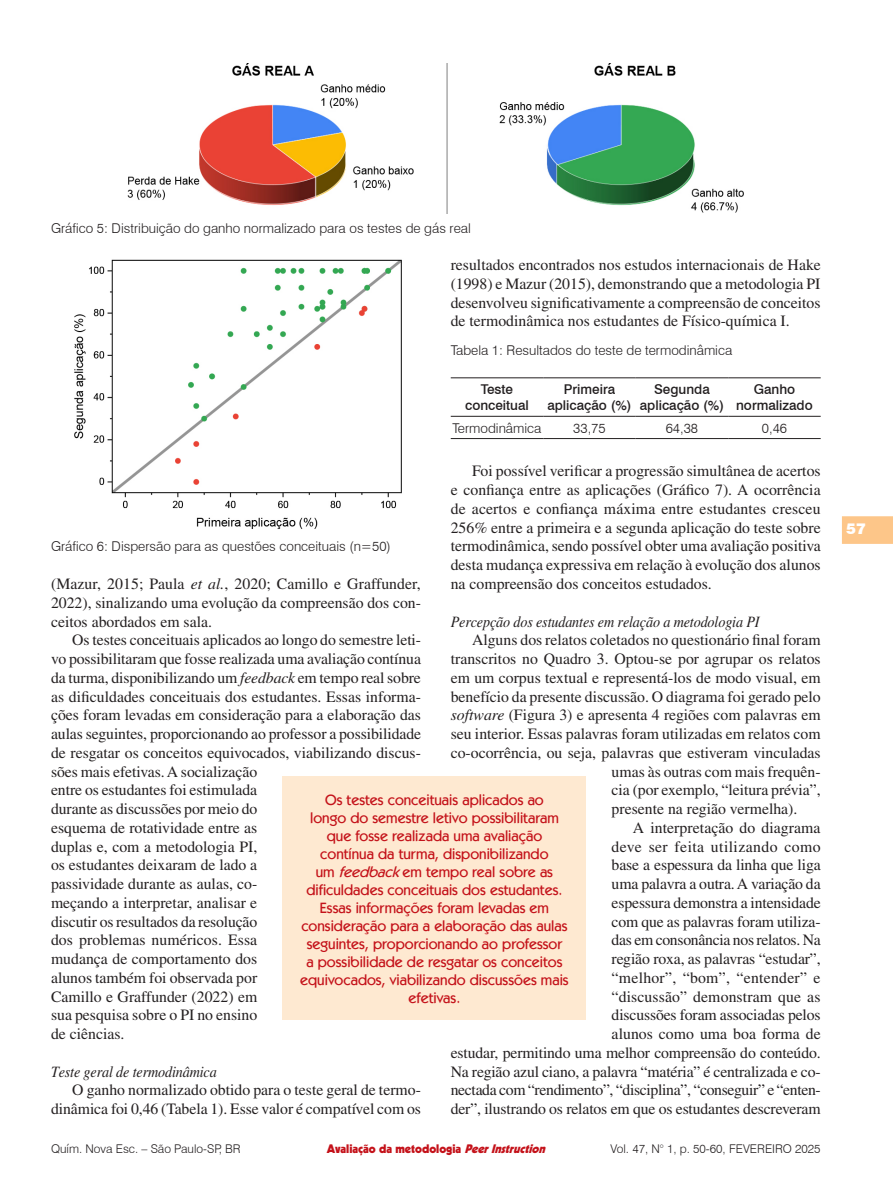
<style>
.page{position:relative;width:893px;height:1191px;background:#fff}
.page>*{position:absolute;margin:0;border:0;box-sizing:border-box;transform-origin:0 0}
.t1{font:15.75px/18.8px "Times LT Std";color:#231f20;text-align:justify}
.Sub_sub_seção{font:italic 15.75px "Times LT Std";letter-spacing:-.01em;color:#231f20;scale:.9 1}
.Olho{font:500 15px/18px "Kabel IT Cby BT";color:#c4121a;text-align:center}
.t2{font:900 15px "Swiss 721 BT";color:#fff}
.Figura{font:300 13.5px "Swiss 721 BT";color:#231f20}
.Tabela{font:500 13.5px "Swiss 721 BT";color:#231f20}
.Tabela-2{font:300 13.5px "Swiss 721 BT";color:#231f20}
.t3{font:300 12px "Swiss 721 BT";color:#231f20}
.t4{font:900 12px "Kabel LT Std";color:#c4121a}
.s1{font-style:italic}
</style>
<div class="page">
<svg style="left:842px;top:516px;width:51px;height:28px"></svg>
<img style="left:127px;top:64px;width:617px;height:150px">
<div style="left:283px;top:776px;width:303px;height:244px;background:#fee9d1"></div>
<img style="left:74px;top:259px;width:328px;height:270px">
<hr style="left:451px;top:377px;width:92px;height:1px;background:#231f20">
<hr style="left:543px;top:377px;width:93px;height:1px;background:#231f20">
<hr style="left:636px;top:377px;width:92px;height:1px;background:#231f20">
<hr style="left:728px;top:377px;width:93px;height:1px;background:#231f20">
<hr style="left:451px;top:416px;width:92px;height:1px;background:#231f20">
<hr style="left:543px;top:416px;width:93px;height:1px;background:#231f20">
<hr style="left:636px;top:416px;width:92px;height:1px;background:#231f20">
<hr style="left:728px;top:416px;width:93px;height:1px;background:#231f20">
<hr style="left:451px;top:438px;width:92px;height:1px;background:#231f20">
<hr style="left:543px;top:438px;width:93px;height:1px;background:#231f20">
<hr style="left:636px;top:438px;width:92px;height:1px;background:#231f20">
<hr style="left:728px;top:438px;width:93px;height:1px;background:#231f20">
<p class="Figura" style="left:51px;top:220px;width:421px">Gráfico 5: Distribuição do ganho normalizado para os testes de gás real</p>
<p class="t1" style="left:451px;top:255px;width:371px">resultados encontrados nos estudos internacionais de Hake (1998) e Mazur (2015), demonstrando que a metodologia PI desenvolveu significativamente a compreensão de conceitos de termodinâmica nos estudantes de Físico-química I.</p>
<p class="Tabela-2" style="left:451px;top:342px;width:283px">Tabela 1: Resultados do teste de termodinâmica</p>
<p class="Tabela" style="left:481px;top:381px;width:34px">Teste</p>
<p class="Tabela" style="left:465px;top:397px;width:65px">conceitual</p>
<p class="Tabela" style="left:654px;top:381px;width:57px">Segunda</p>
<p class="Tabela" style="left:640px;top:397px;width:86px">aplicação (%)</p>
<p class="Tabela" style="left:754px;top:381px;width:43px">Ganho</p>
<p class="Tabela" style="left:736px;top:397px;width:78px">normalizado</p>
<p class="Tabela" style="left:564px;top:381px;width:53px">Primeira</p>
<p class="Tabela" style="left:547px;top:397px;width:86px">aplicação (%)</p>
<p class="Tabela-2" style="left:453px;top:419px;width:90px">Termodinâmica</p>
<p class="Tabela-2" style="left:573px;top:419px;width:34px">33,75</p>
<p class="Tabela-2" style="left:666px;top:419px;width:34px">64,38</p>
<p class="Tabela-2" style="left:762px;top:419px;width:27px">0,46</p>
<p class="t1" style="left:451px;top:462px;width:372px;text-indent:21px">Foi possível verificar a progressão simultânea de acertos e confiança entre as aplicações (Gráfico 7). A ocorrência de acertos e confiança máxima entre estudantes cresceu 256% entre a primeira e a segunda aplicação do teste sobre termodinâmica, sendo possível obter uma avaliação positiva desta mudança expressiva em relação à evolução dos alunos na compreensão dos conceitos estudados.</p>
<p class="Sub_sub_seção" style="left:451px;top:612px;width:345px">Percepção dos estudantes em relação a metodologia PI</p>
<p class="t1" style="left:472px;top:630px;width:350px">Alguns dos relatos coletados no questionário final foram</p>
<p class="t1" style="left:451px;top:649px;width:371px">transcritos no Quadro 3. Optou-se por agrupar os relatos</p>
<p class="t1" style="left:451px;top:668px;width:371px">em um corpus textual e representá-los de modo visual, em</p>
<p class="t1" style="left:451px;top:687px;width:372px">benefício da presente discussão. O diagrama foi gerado pelo</p>
<p class="t1" style="left:451px;top:705px;width:371px"><span class="s1">software</span> (Figura 3) e apresenta 4 regiões com palavras em</p>
<p class="t1" style="left:451px;top:724px;width:371px">seu interior. Essas palavras foram utilizadas em relatos com</p>
<p class="t1" style="left:451px;top:743px;width:371px">co-ocorrência, ou seja, palavras que estiveram vinculadas</p>
<p class="t1" style="left:612px;top:762px;width:211px">umas às outras com mais frequên-</p>
<p class="t1" style="left:612px;top:780px;width:211px">cia (por exemplo, “leitura prévia”,</p>
<p class="t1" style="left:612px;top:799px;width:187px">presente na região vermelha).</p>
<p class="t1" style="left:451px;top:818px;width:371px;text-align:right">A interpretação do diagrama<br>deve ser feita utilizando como<br>base a espessura da linha que liga<br>uma palavra a outra. A variação da<br>espessura demonstra a intensidade<br>com que as palavras foram utiliza-<br>das em consonância nos relatos. Na<br>região roxa, as palavras “estudar”,<br>“melhor”, “bom”, “entender” e<br>“discussão” demonstram que as<br>discussões foram associadas pelos<br>alunos como uma boa forma de<br>estudar, permitindo uma melhor compreensão do conteúdo.<br>Na região azul ciano, a palavra “matéria” é centralizada e co&shy;nectada com “rendimento”, “disciplina”, “conseguir” e “enten&shy;der”, ilustrando os relatos em que os estudantes descreveram</p>
<p class="Figura" style="left:51px;top:538px;width:341px">Gráfico 6: Dispersão para as questões conceituais (n=50)</p>
<p class="t1" style="left:51px;top:574px;width:371px">(Mazur, 2015; Paula <span class="s1">et al.</span>, 2020; Camillo e Graffunder, 2022), sinalizando uma evolução da compreensão dos con&shy;ceitos abordados em sala.</p>
<p class="t1" style="left:51px;top:630px;width:372px;text-align:left;text-indent:21px">Os testes conceituais aplicados ao longo do semestre leti&shy;vo possibilitaram que fosse realizada uma avaliação contínua da turma, disponibilizando um <span class="s1">feedback</span> em tempo real sobre as dificuldades conceituais dos estudantes. Essas informa&shy;ções foram levadas em consideração para a elaboração das aulas seguintes, proporcionando ao professor a possibilidade de resgatar os conceitos equivocados, viabilizando discus&shy;sões mais efetivas. A socialização<br>entre os estudantes foi estimulada<br>durante as discussões por meio do<br>esquema de rotatividade entre as<br>duplas e, com a metodologia PI,<br>os estudantes deixaram de lado a<br>passividade durante as aulas, co-<br>meçando a interpretar, analisar e<br>discutir os resultados da resolução<br>dos problemas numéricos. Essa<br>mudança de comportamento dos<br>alunos também foi observada por<br>Camillo e Graffunder (2022) em<br>sua pesquisa sobre o PI no ensino<br>de ciências.</p>
<p class="Sub_sub_seção" style="left:51px;top:1062px;width:186px">Teste geral de termodinâmica</p>
<p class="t1" style="left:51px;top:1080px;width:371px;text-align:right">O ganho normalizado obtido para o teste geral de termo&shy;dinâmica foi 0,46 (Tabela 1). Esse valor é compatível com os</p>
<p class="Olho" style="left:300px;top:790px;width:270px">Os testes conceituais aplicados ao<br>longo do semestre letivo possibilitaram que fosse realizada uma avaliação contínua da turma, disponibilizando<br>um <span class="s1">feedback</span>em tempo real sobre as dificuldades conceituais dos estudantes.<br>Essas informações foram levadas em consideração para a elaboração das aulas seguintes, proporcionando ao professor<br>a possibilidade de resgatar os conceitos equivocados, viabilizando discussões mais efetivas.</p>
<p class="t3" style="left:51px;top:1141px;width:191px">Quím. Nova Esc. – São Paulo-SP, BR</p>
<p class="t3" style="left:610px;top:1141px;width:212px">Vol. 47, N° 1, p. 50-60, FEVEREIRO 2025</p>
<p class="t4" style="left:327px;top:1141px;width:223px">Avaliação da metodologia <span class="s1">PeerInstruction</span></p>
<p class="t2" style="left:846px;top:519px;width:21px">57</p>
</div>
